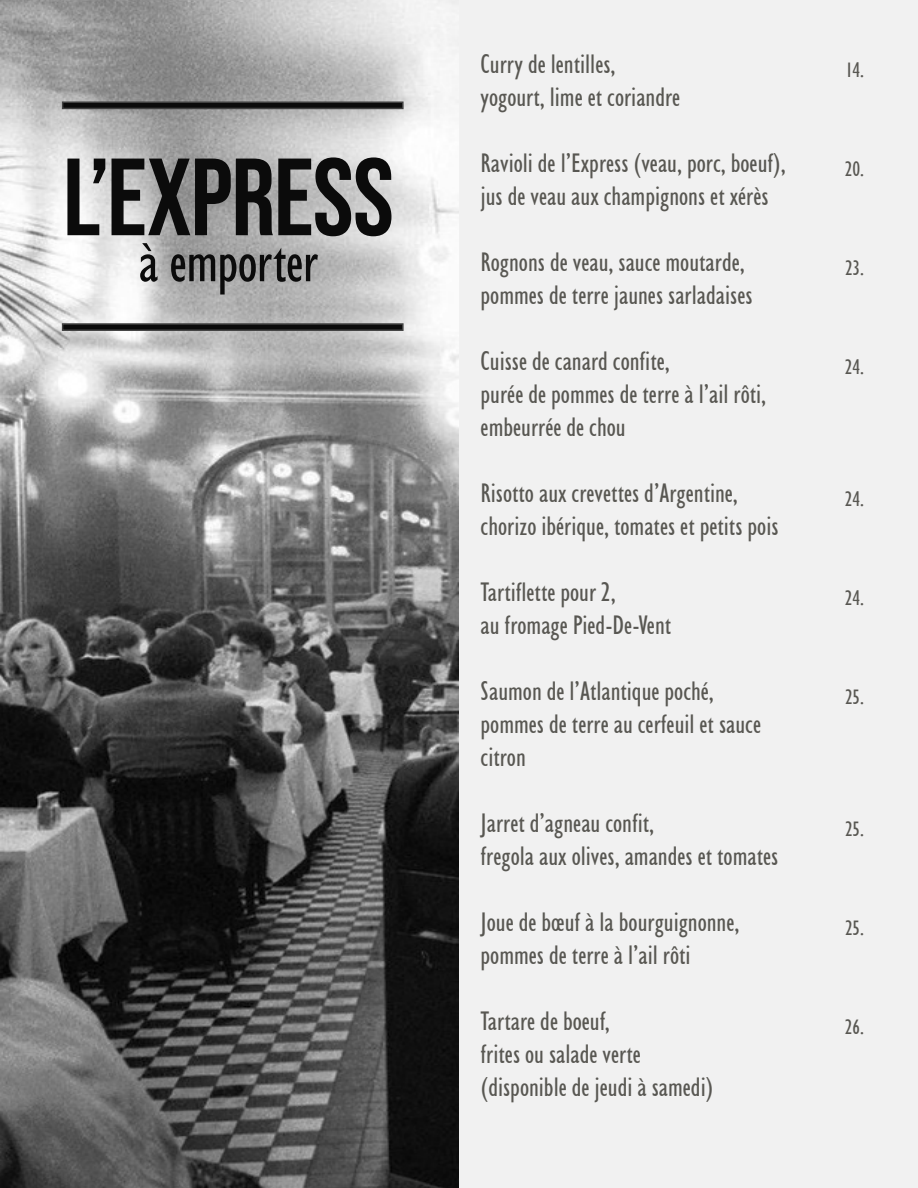
<style>
.page{position:relative;width:918px;height:1188px;background:#fff}
.page>*{position:absolute;margin:0;border:0;box-sizing:border-box;transform-origin:0 0}
.t1{font:109.5px "Bebas Neue";letter-spacing:-.01em;color:#0b0b0b}
.sous_titre_menu{font:condensed 58.5px "Humanist 521 BT";letter-spacing:-.015em;color:#0b0b0b}
.t2{font:condensed 27px/33px "Humanist 521 BT";color:#585752}
.PRIX_MENU_EXPRESS{font:condensed 21px "Humanist 521 BT";color:#585752}
</style>
<div class="page">
<div style="left:459px;top:0;width:459px;height:1188px;background:#f1f1f1"></div>
<img style="left:0;top:0;width:459px;height:1188px">
<svg style="left:62px;top:101px;width:342px;height:8px;background:#272727"></svg>
<svg style="left:62px;top:323px;width:342px;height:8px;background:#262626"></svg>
<p class="t1" style="left:63px;top:135px;width:332px">L’EXPRESS</p>
<p class="sous_titre_menu" style="left:139px;top:228px;width:181px">à emporter</p>
<p class="t2" style="left:481px;top:48px;width:136px">Curry de lentilles,</p>
<p class="t2" style="left:481px;top:81px;width:201px">yogourt, lime et coriandre</p>
<p class="t2" style="left:481px;top:147px;width:307px">Ravioli de l’Express (veau, porc, boeuf), jus de veau aux champignons et xérès</p>
<p class="t2" style="left:481px;top:246px;width:273px">Rognons de veau, sauce moutarde, pommes de terre jaunes sarladaises</p>
<p class="t2" style="left:481px;top:345px;width:191px">Cuisse de canard confite,</p>
<p class="t2" style="left:481px;top:378px;width:287px">purée de pommes de terre à l’ail rôti, embeurrée de chou</p>
<p class="t2" style="left:481px;top:477px;width:259px">Risotto aux crevettes d’Argentine,</p>
<p class="t2" style="left:481px;top:510px;width:299px">chorizo ibérique, tomates et petits pois</p>
<p class="t2" style="left:481px;top:576px;width:137px">Tartiflette pour 2,</p>
<p class="t2" style="left:481px;top:609px;width:192px">au fromage Pied-De-Vent</p>
<p class="t2" style="left:481px;top:675px;width:235px">Saumon de l’Atlantique poché,</p>
<p class="t2" style="left:481px;top:708px;width:282px">pommes de terre au cerfeuil et sauce citron</p>
<p class="t2" style="left:481px;top:807px;width:175px">Jarret d’agneau confit,</p>
<p class="t2" style="left:481px;top:840px;width:299px">fregola aux olives, amandes et tomates</p>
<p class="t2" style="left:481px;top:906px;width:260px">Joue de bœuf à la bourguignonne, pommes de terre à l’ail rôti</p>
<p class="t2" style="left:481px;top:1005px;width:131px">Tartare de boeuf,</p>
<p class="t2" style="left:481px;top:1038px;width:162px">frites ou salade verte</p>
<p class="t2" style="left:481px;top:1071px;width:234px">(disponible de jeudi à samedi)</p>
<p class="PRIX_MENU_EXPRESS" style="left:846px;top:58px;width:19px">14.</p>
<p class="PRIX_MENU_EXPRESS" style="left:845px;top:157px;width:20px">20.</p>
<p class="PRIX_MENU_EXPRESS" style="left:846px;top:256px;width:20px">23.</p>
<p class="PRIX_MENU_EXPRESS" style="left:845px;top:355px;width:20px">24.</p>
<p class="PRIX_MENU_EXPRESS" style="left:845px;top:487px;width:20px">24.</p>
<p class="PRIX_MENU_EXPRESS" style="left:845px;top:586px;width:20px">24.</p>
<p class="PRIX_MENU_EXPRESS" style="left:845px;top:685px;width:20px">25.</p>
<p class="PRIX_MENU_EXPRESS" style="left:845px;top:817px;width:20px">25.</p>
<p class="PRIX_MENU_EXPRESS" style="left:845px;top:916px;width:20px">25.</p>
<p class="PRIX_MENU_EXPRESS" style="left:845px;top:1015px;width:20px">26.</p>
</div>
